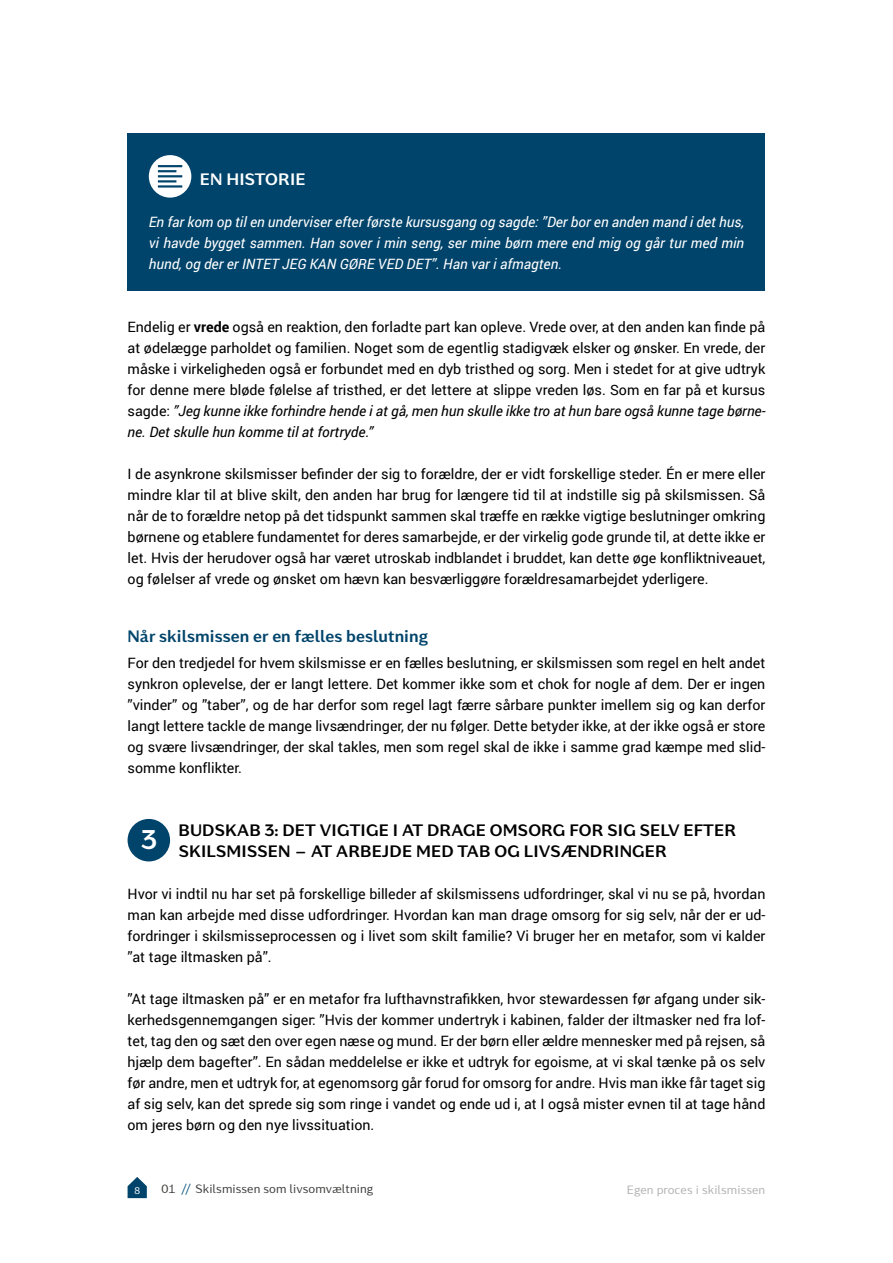
<style>
.page{position:relative;width:893px;height:1263px;background:#fff}
.page>*{position:absolute;margin:0;border:0;box-sizing:border-box;transform-origin:0 0}
.t1{font:700 27px "Kontrapunkt Miki";color:#fff}
.t2{font:700 16.5px/21px "Kontrapunkt Miki";letter-spacing:.01em;color:#000}
.t3{font:700 16.5px "Kontrapunkt Miki";color:#00446b}
.t4{font:700 16.5px "Kontrapunkt Miki";letter-spacing:.01em;color:#fff}
.t5{font:14.25px/21px "Roboto";color:#000;text-align:justify}
.t6{font:italic 14.25px/21px "Roboto";color:#fff;text-align:justify}
.t7{font:12px "Kontrapunkt Miki";color:#3c3c3b}
.t8{font:12px "Kontrapunkt Miki";color:#b3b2b2}
.t9{font:9.75px "Kontrapunkt Miki";color:#fff}
.s1{font-weight:700}
.s2{font-style:italic}
.s3{color:#005178}
</style>
<div class="page">
<svg style="left:128px;top:1177px;width:19px;height:21px"></svg>
<div style="left:128px;top:819px;width:42px;height:42px;background:#00446b;border-radius:50%"></div>
<div style="left:128px;top:133px;width:637px;height:157px;background:#00446b"></div>
<svg style="left:149px;top:155px;width:42px;height:43px"></svg>
<p class="t4" style="left:200px;top:169px;width:107px">EN HISTORIE</p>
<p class="t6" style="left:149px;top:211px;width:597px">En far kom op til en underviser efter første kursusgang og sagde: ”Der bor en anden mand i det hus, vi havde bygget sammen. Han sover i min seng, ser mine børn mere end mig og går tur med min hund, og der er INTET JEG KAN GØRE VED DET”. Han var i afmagten.</p>
<p class="t5" style="left:128px;top:316px;width:639px">Endelig er <span class="s1">vrede</span> også en reaktion, den forladte part kan opleve. Vrede over, at den anden kan finde på at ødelægge parholdet og familien. Noget som de egentlig stadigvæk elsker og ønsker. En vrede, der måske i virkeligheden også er forbundet med en dyb tristhed og sorg. Men i stedet for at give udtryk for denne mere bløde følelse af tristhed, er det lettere at slippe vreden løs. Som en far på et kursus sagde: <span class="s2">”Jeg kunne ikke forhindre hende i at gå, men hun skulle ikke tro at hun bare også kunne tage børne&shy;ne. Det skulle hun komme til at fortryde.”</span></p>
<p class="t5" style="left:128px;top:463px;width:639px">I de asynkrone skilsmisser befinder der sig to forældre, der er vidt forskellige steder. Én er mere eller mindre klar til at blive skilt, den anden har brug for længere tid til at indstille sig på skilsmissen. Så når de to forældre netop på det tidspunkt sammen skal træffe en række vigtige beslutninger omkring børnene og etablere fundamentet for deres samarbejde, er der virkelig gode grunde til, at dette ikke er let. Hvis der herudover også har været utroskab indblandet i bruddet, kan dette øge konfliktniveauet, og følelser af vrede og ønsket om hævn kan besværliggøre forældresamarbejdet yderligere.</p>
<p class="t3" style="left:128px;top:626px;width:302px">Når skilsmissen er en fælles beslutning</p>
<p class="t5" style="left:128px;top:652px;width:639px">For den tredjedel for hvem skilsmisse er en fælles beslutning, er skilsmissen som regel en helt andet synkron oplevelse, der er langt lettere. Det kommer ikke som et chok for nogle af dem. Der er ingen ”vinder” og ”taber”, og de har derfor som regel lagt færre sårbare punkter imellem sig og kan derfor langt lettere tackle de mange livsændringer, der nu følger. Dette betyder ikke, at der ikke også er store og svære livsændringer, der skal takles, men som regel skal de ikke i samme grad kæmpe med slid&shy;somme konflikter.</p>
<h1 class="t1" style="left:141px;top:823px;width:18px">3</h1>
<p class="t2" style="left:179px;top:820px;width:559px">BUDSKAB 3: DET VIGTIGE I AT DRAGE OMSORG FOR SIG SELV EFTER<br>SKILSMISSEN – AT ARBEJDE MED TAB OG LIVSÆNDRINGER</p>
<p class="t5" style="left:128px;top:883px;width:639px">Hvor vi indtil nu har set på forskellige billeder af skilsmissens udfordringer, skal vi nu se på, hvordan man kan arbejde med disse udfordringer. Hvordan kan man drage omsorg for sig selv, når der er ud&shy;fordringer i skilsmisseprocessen og i livet som skilt familie? Vi bruger her en metafor, som vi kalder ”at tage iltmasken på”.</p>
<p class="t5" style="left:128px;top:988px;width:639px">”At tage iltmasken på” er en metafor fra lufthavnstrafikken, hvor stewardessen før afgang under sik&shy;kerhedsgennemgangen siger: ”Hvis der kommer undertryk i kabinen, falder der iltmasker ned fra lof&shy;tet, tag den og sæt den over egen næse og mund. Er der børn eller ældre mennesker med på rejsen, så hjælp dem bagefter”. En sådan meddelelse er ikke et udtryk for egoisme, at vi skal tænke på os selv før andre, men et udtryk for, at egenomsorg går forud for omsorg for andre. Hvis man ikke får taget sig af sig selv, kan det sprede sig som ringe i vandet og ende ud i, at I også mister evnen til at tage hånd om jeres børn og den nye livssituation.</p>
<p class="t9" style="left:134px;top:1185px;width:7px">8</p>
<p class="t7" style="left:162px;top:1182px;width:213px">01 <span class="s3">//</span> Skilsmissen som livsomvæltning</p>
<p class="t8" style="left:627px;top:1183px;width:140px">Egen proces i skilsmissen</p>
</div>
